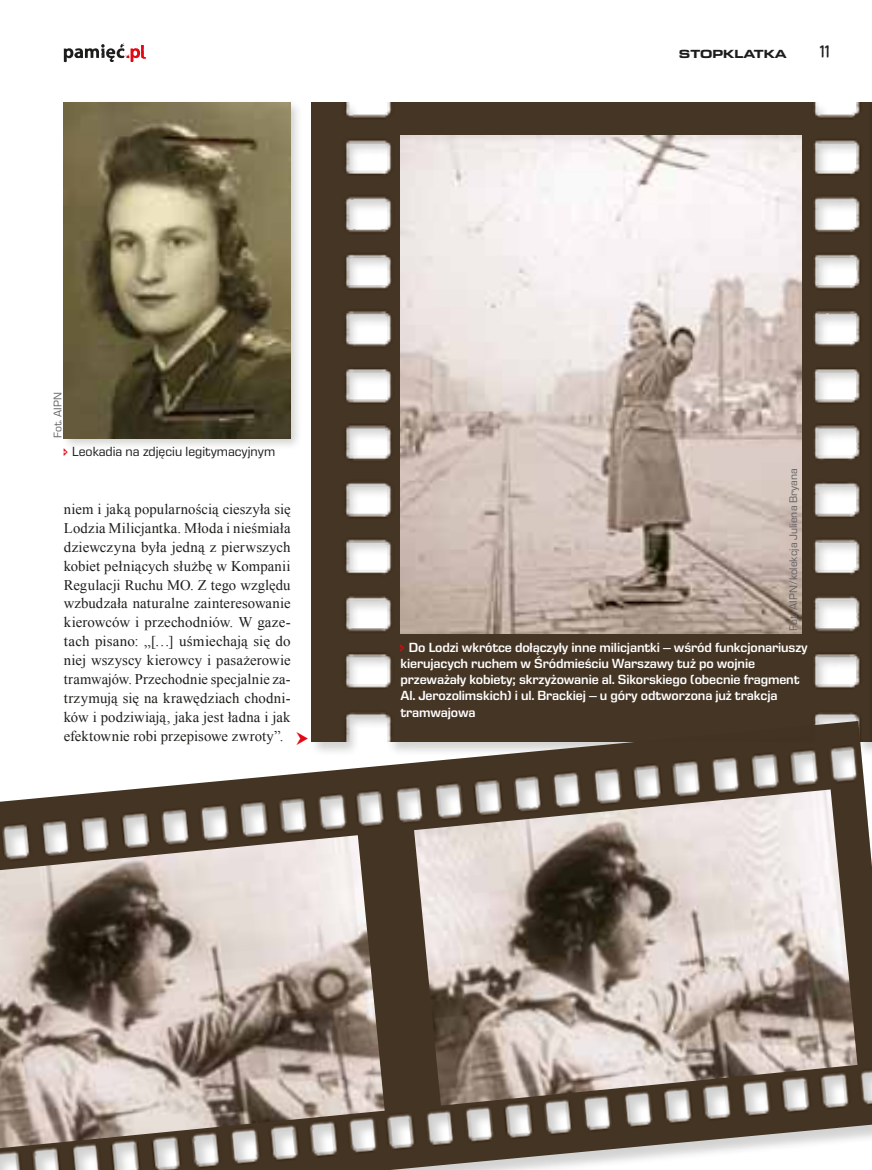
<style>
.page{position:relative;width:872px;height:1170px;background:#fff}
.page>*{position:absolute;margin:0;border:0;box-sizing:border-box;transform-origin:0 0}
.t1{font:14.7px/18.9px "Times New Roman";letter-spacing:.005em;color:#1d1d1b;text-align:justify}
.t2{font:600 13.5px/16.2px "Eurostile Next LT Pro";letter-spacing:-.01em;color:#fff}
.t3{font:13.5px "Eurostile Next LT Pro";color:#1d1d1b}
.t4{font:700 expanded 12px "Eurostile Next LT Pro";color:#1d1d1b}
.t5{font:12px "Copystruct Normal";color:#1d1d1b}
.t6{font:11.25px "Eurostile Next LT Pro";color:#646363}
</style>
<div class="page">
<img style="left:311px;top:102px;width:561px;height:618px">
<img style="left:400px;top:136px;width:401px;height:498px">
<div style="left:60px;top:99px;width:243px;height:351px;background:#1d1d1b;opacity:.2"></div>
<img style="left:64px;top:103px;width:227px;height:335px">
<img style="left:0;top:721px;width:872px;height:448px">
<img style="left:0;top:835px;width:385px;height:313px">
<img style="left:414px;top:789px;width:443px;height:316px">
<svg style="left:64px;top:43px;width:82px;height:19px"></svg>
<svg style="left:297px;top:731px;width:11px;height:13px"></svg>
<svg style="left:400px;top:643px;width:4px;height:8px"></svg>
<p class="t4" style="left:679px;top:47px;width:109px">STOPKLATKA</p>
<p class="t5" style="left:819px;top:44px;width:12px">11</p>
<p class="t6" style="left:51px;top:438px;width:47px;rotate:-90deg">Fot. AIPN</p>
<p class="t3" style="left:72px;top:444px;width:204px">Leokadia na zdjęciu legitymacyjnym</p>
<p class="t1" style="left:64px;top:499px;width:228px">niem i jaką popularnością cieszyła się Lodzia Milicjantka. Młoda i nieśmiała dziewczyna była jedną z pierwszych kobiet pełniących służbę w Kompanii Regulacji Ruchu MO. Z tego względu wzbudzała naturalne zainteresowanie kierowców i przechodniów. W gaze&shy;tach pisano: „[…] uśmiechają się do niej wszyscy kierowcy i pasażerowie tramwajów. Przechodnie specjalnie za&shy;trzymują się na krawędziach chodni&shy;ków i podziwiają, jaka jest ładna i jak efektownie robi przepisowe zwroty”.</p>
<p class="t6" style="left:787px;top:630px;width:164px;rotate:-90deg">Fot. AIPN/kolekcja Juliena Bryana</p>
<p class="t2" style="left:400px;top:639px;width:409px;text-indent:9px">Do Lodzi wkrótce dołączyły inne milicjantki – wśród funkcjonariuszy kierujacych ruchem w Śródmieściu Warszawy tuż po wojnie przeważały kobiety; skrzyżowanie al. Sikorskiego (obecnie fragment Al. Jerozolimskich) i ul. Brackiej – u góry odtworzona już trakcja tramwajowa</p>
</div>
